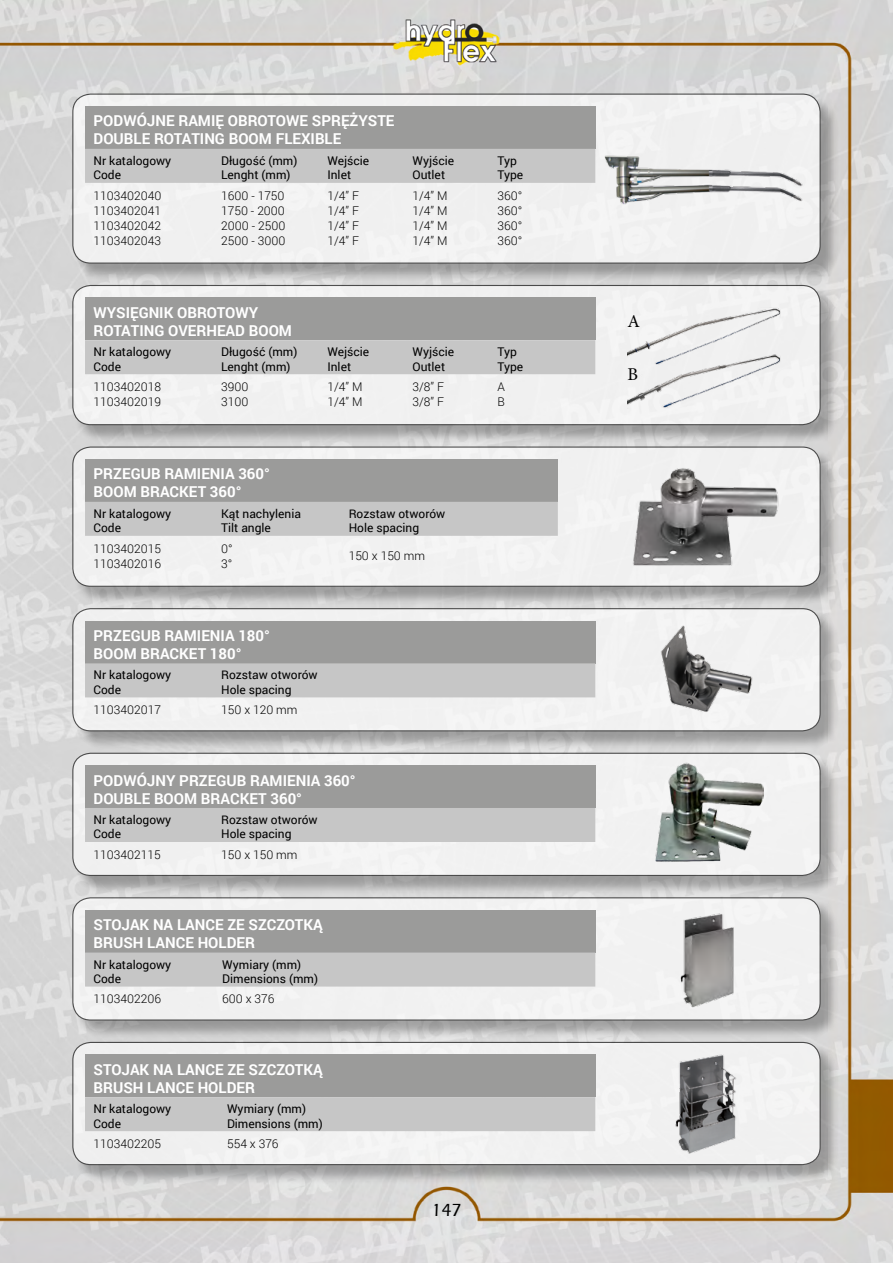
<style>
.page{position:relative;width:893px;height:1263px;background:#fff}
.page>*{position:absolute;margin:0;border:0;box-sizing:border-box;transform-origin:0 0}
.t1{font:500 18px "Eras ITC";color:#000}
.t2{font:18px "Minion Pro";color:#000}
.t3{font:700 15px/18px "Roboto";color:#fff}
.t4{font:12px/14.4px "Roboto";color:#000}
.t5{font:300 12px/15px "Roboto";color:#000}
</style>
<div class="page">
<img style="left:0;top:0;width:893px;height:1263px">
<div style="left:74px;top:95px;width:766px;height:187px;background:#000;opacity:.45"></div>
<div style="left:73px;top:94px;width:747px;height:169px;background:#f0f0f0;border-radius:18px"></div>
<div style="left:72px;top:94px;width:749px;height:170px;border:1px solid #000;border-radius:18px"></div>
<div style="left:85px;top:106px;width:510px;height:43px;background:#9b9b9a"></div>
<div style="left:85px;top:149px;width:510px;height:34px;background:#c6c6c6"></div>
<div style="left:74px;top:287px;width:766px;height:157px;background:#000;opacity:.45"></div>
<div style="left:73px;top:285px;width:747px;height:140px;background:#f1f1f1;border-radius:18px"></div>
<div style="left:72px;top:285px;width:749px;height:140px;border:1px solid #000;border-radius:18px"></div>
<div style="left:85px;top:298px;width:510px;height:42px;background:#9b9b9a"></div>
<div style="left:85px;top:340px;width:510px;height:34px;background:#c6c6c6"></div>
<div style="left:74px;top:448px;width:766px;height:158px;background:#000;opacity:.45"></div>
<div style="left:73px;top:447px;width:747px;height:139px;background:#f1f1f1;border-radius:18px"></div>
<div style="left:72px;top:446px;width:749px;height:141px;border:1px solid #000;border-radius:18px"></div>
<div style="left:85px;top:459px;width:473px;height:43px;background:#9b9b9a"></div>
<div style="left:85px;top:502px;width:473px;height:34px;background:#c6c6c6"></div>
<div style="left:74px;top:610px;width:766px;height:140px;background:#000;opacity:.45"></div>
<div style="left:73px;top:609px;width:747px;height:122px;background:#f1f1f1;border-radius:18px"></div>
<div style="left:72px;top:608px;width:749px;height:123px;border:1px solid #000;border-radius:18px"></div>
<div style="left:85px;top:621px;width:510px;height:42px;background:#9b9b9a"></div>
<div style="left:85px;top:663px;width:510px;height:34px;background:#c6c6c6"></div>
<img style="left:605px;top:155px;width:198px;height:49px">
<img style="left:627px;top:308px;width:154px;height:100px">
<img style="left:633px;top:468px;width:146px;height:98px">
<img style="left:661px;top:625px;width:92px;height:87px">
<div style="left:74px;top:754px;width:766px;height:141px;background:#000;opacity:.45"></div>
<div style="left:73px;top:753px;width:747px;height:122px;background:#f1f1f1;border-radius:18px"></div>
<div style="left:72px;top:753px;width:749px;height:123px;border:1px solid #000;border-radius:18px"></div>
<div style="left:85px;top:765px;width:510px;height:43px;background:#9b9b9a"></div>
<div style="left:85px;top:808px;width:510px;height:34px;background:#c6c6c6"></div>
<div style="left:74px;top:899px;width:766px;height:140px;background:#000;opacity:.45"></div>
<div style="left:73px;top:898px;width:747px;height:122px;background:#f1f1f1;border-radius:18px"></div>
<div style="left:72px;top:897px;width:749px;height:123px;border:1px solid #000;border-radius:18px"></div>
<div style="left:85px;top:910px;width:510px;height:42px;background:#9b9b9a"></div>
<div style="left:85px;top:952px;width:510px;height:34px;background:#c6c6c6"></div>
<img style="left:655px;top:762px;width:108px;height:100px">
<img style="left:680px;top:913px;width:54px;height:95px">
<div style="left:74px;top:1044px;width:766px;height:140px;background:#000;opacity:.45"></div>
<div style="left:73px;top:1042px;width:747px;height:122px;background:#f1f1f1;border-radius:18px"></div>
<div style="left:72px;top:1042px;width:749px;height:123px;border:1px solid #000;border-radius:18px"></div>
<div style="left:85px;top:1054px;width:510px;height:43px;background:#9b9b9a"></div>
<div style="left:85px;top:1097px;width:510px;height:34px;background:#c6c6c6"></div>
<img style="left:675px;top:1054px;width:61px;height:100px">
<p class="t3" style="left:94px;top:111px;width:302px">PODWÓJNE RAMIĘ OBROTOWE SPRĘŻYSTE<br>DOUBLE ROTATING BOOM FLEXIBLE</p>
<p class="t4" style="left:94px;top:153px;width:79px">Nr katalogowy<br>Code</p>
<p class="t4" style="left:221px;top:153px;width:78px">Długość (mm)<br>Lenght (mm)</p>
<p class="t4" style="left:327px;top:153px;width:43px">Wejście<br>Inlet</p>
<p class="t4" style="left:412px;top:153px;width:43px">Wyjście<br>Outlet</p>
<p class="t4" style="left:497px;top:153px;width:27px">Typ<br>Type</p>
<p class="t5" style="left:94px;top:188px;width:69px;text-align:justify">1103402040<br>1103402041<br>1103402042<br>1103402043</p>
<p class="t5" style="left:221px;top:188px;width:66px;text-align:justify">1600 - 1750<br>1750 - 2000<br>2000 - 2500<br>2500 - 3000</p>
<p class="t5" style="left:327px;top:188px;width:33px;text-align:justify">1/4” F 1/4” F 1/4” F 1/4” F</p>
<p class="t5" style="left:412px;top:188px;width:36px;text-align:justify">1/4” M 1/4” M 1/4” M 1/4” M</p>
<p class="t5" style="left:497px;top:188px;width:26px;text-align:justify">360° 360° 360° 360°</p>
<p class="t3" style="left:94px;top:303px;width:200px">WYSIĘGNIK OBROTOWY<br>ROTATING OVERHEAD BOOM</p>
<p class="t4" style="left:94px;top:344px;width:79px">Nr katalogowy<br>Code</p>
<p class="t4" style="left:221px;top:344px;width:78px">Długość (mm)<br>Lenght (mm)</p>
<p class="t4" style="left:327px;top:344px;width:43px">Wejście<br>Inlet</p>
<p class="t4" style="left:412px;top:344px;width:43px">Wyjście<br>Outlet</p>
<p class="t4" style="left:497px;top:344px;width:27px">Typ<br>Type</p>
<p class="t5" style="left:94px;top:379px;width:69px">1103402018<br>1103402019</p>
<p class="t5" style="left:221px;top:379px;width:29px">3900<br>3100</p>
<p class="t5" style="left:327px;top:379px;width:36px">1/4” M<br>1/4” M</p>
<p class="t5" style="left:412px;top:379px;width:33px">3/8” F<br>3/8” F</p>
<p class="t5" style="left:497px;top:379px;width:9px">A<br>B</p>
<p class="t3" style="left:94px;top:464px;width:178px">PRZEGUB RAMIENIA 360°<br>BOOM BRACKET 360°</p>
<p class="t4" style="left:94px;top:506px;width:79px">Nr katalogowy<br>Code</p>
<p class="t4" style="left:221px;top:506px;width:81px">Kąt nachylenia<br>Tilt angle</p>
<p class="t4" style="left:349px;top:506px;width:98px">Rozstaw otworów<br>Hole spacing</p>
<p class="t5" style="left:94px;top:540px;width:69px">1103402015<br>1103402016</p>
<p class="t5" style="left:221px;top:540px;width:13px">0°<br>3°</p>
<p class="t5" style="left:349px;top:548px;width:78px">150 x 150 mm</p>
<p class="t3" style="left:94px;top:626px;width:178px">PRZEGUB RAMIENIA 180°<br>BOOM BRACKET 180°</p>
<p class="t4" style="left:94px;top:667px;width:79px">Nr katalogowy<br>Code</p>
<p class="t4" style="left:221px;top:667px;width:98px">Rozstaw otworów<br>Hole spacing</p>
<p class="t5" style="left:94px;top:702px;width:69px">1103402017</p>
<p class="t5" style="left:221px;top:702px;width:78px">150 x 120 mm</p>
<p class="t3" style="left:94px;top:771px;width:264px">PODWÓJNY PRZEGUB RAMIENIA 360°<br>DOUBLE BOOM BRACKET 360°</p>
<p class="t4" style="left:94px;top:812px;width:79px">Nr katalogowy<br>Code</p>
<p class="t4" style="left:221px;top:812px;width:98px">Rozstaw otworów<br>Hole spacing</p>
<p class="t5" style="left:94px;top:847px;width:69px">1103402115</p>
<p class="t5" style="left:221px;top:847px;width:78px">150 x 150 mm</p>
<p class="t3" style="left:94px;top:915px;width:231px">STOJAK NA LANCE ZE SZCZOTKĄ<br>BRUSH LANCE HOLDER</p>
<p class="t4" style="left:94px;top:957px;width:79px">Nr katalogowy<br>Code</p>
<p class="t4" style="left:222px;top:957px;width:97px">Wymiary (mm)<br>Dimensions (mm)</p>
<p class="t5" style="left:94px;top:991px;width:69px">1103402206</p>
<p class="t5" style="left:222px;top:991px;width:54px">600 x 376</p>
<p class="t3" style="left:94px;top:1060px;width:231px">STOJAK NA LANCE ZE SZCZOTKĄ<br>BRUSH LANCE HOLDER</p>
<p class="t4" style="left:94px;top:1101px;width:79px">Nr katalogowy<br>Code</p>
<p class="t4" style="left:227px;top:1101px;width:97px">Wymiary (mm)<br>Dimensions (mm)</p>
<p class="t5" style="left:94px;top:1136px;width:69px">1103402205</p>
<p class="t5" style="left:227px;top:1136px;width:53px">554 x 376</p>
<h1 class="t1" style="left:431px;top:1200px;width:32px">147</h1>
<h1 class="t2" style="left:627px;top:309px;width:14px">A</h1>
<h1 class="t2" style="left:627px;top:362px;width:12px">B</h1>
</div>
